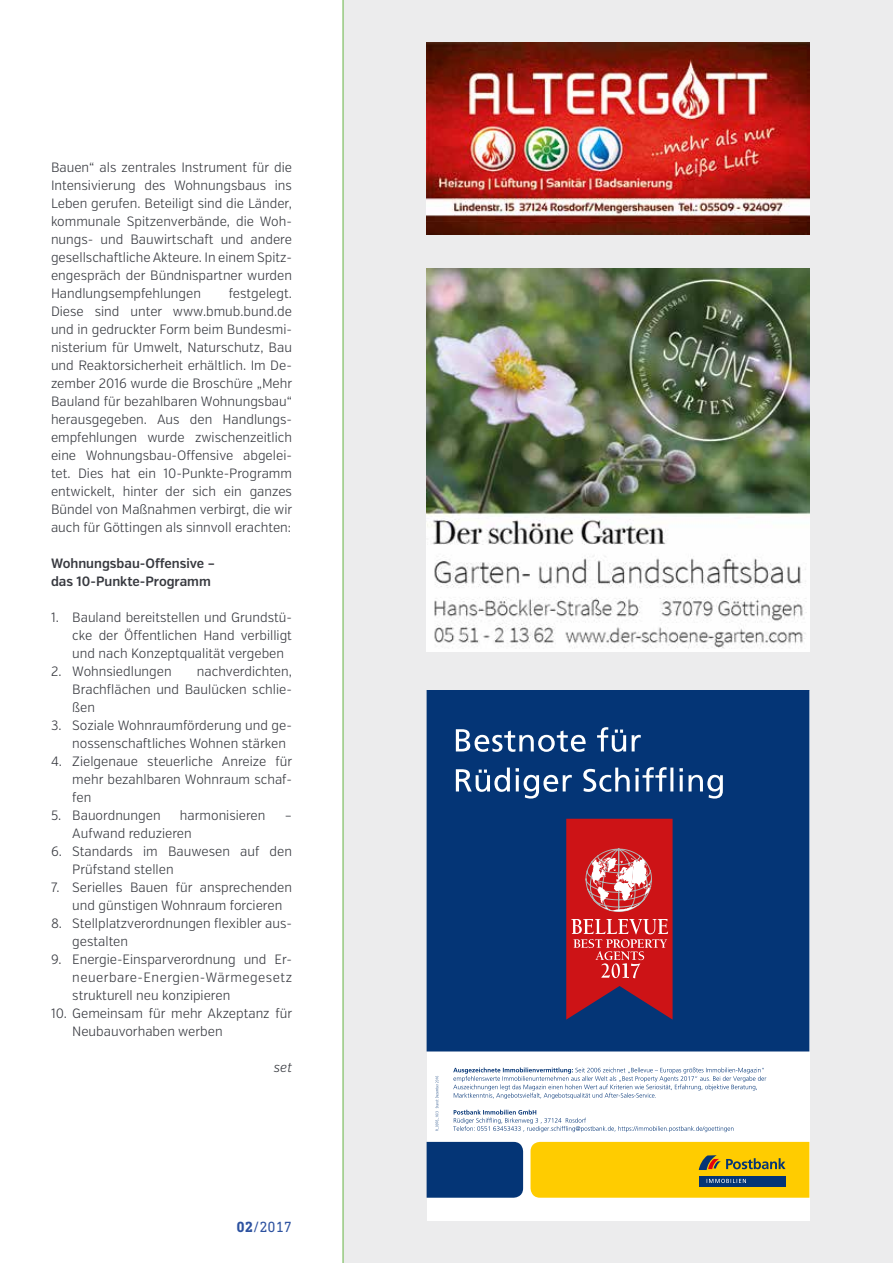
<style>
.page{position:relative;width:893px;height:1263px;background:#fff}
.page>*{position:absolute;margin:0;border:0;box-sizing:border-box;transform-origin:0 0}
.t1{font:15px "DIN Next Slab Pro";color:#2d52a0}
.t2{font:300 13.5px/18px "Verb Cond";color:#383a40;text-align:justify}
.t3{font:600 13.5px/18px "Verb Cond";color:#383a40}
.t4{font:italic 300 13.5px "Verb Cond";color:#383a40}
.s1{font-weight:700}
</style>
<div class="page">
<div style="left:343px;top:0;width:550px;height:1263px;background:#ececed"></div>
<hr style="left:343px;top:0;width:1px;height:1263px;background:#67b544">
<img style="left:427px;top:268px;width:382px;height:383px">
<img style="left:427px;top:43px;width:382px;height:191px">
<div style="left:427px;top:690px;width:382px;height:530px;background:#fff"></div>
<svg style="left:427px;top:690px;width:382px;height:508px;background:#234d86"></svg>
<svg style="left:531px;top:1142px;width:278px;height:56px;background:#e9bf0c"></svg>
<svg style="left:566px;top:819px;width:107px;height:200px;background:#bf323a"></svg>
<svg style="left:435px;top:1076px;width:4px;height:55px"></svg>
<svg style="left:456px;top:727px;width:267px;height:71px;background:#2e578d"></svg>
<svg style="left:453px;top:1067px;width:313px;height:65px"></svg>
<p class="t2" style="left:51px;top:158px;width:242px">Bauen“ als zentrales Instrument für die Intensivierung des Wohnungsbaus ins Leben gerufen. Beteiligt sind die Länder, kommunale Spitzenverbände, die Woh&shy;nungs- und Bauwirtschaft und andere gesellschaftliche Akteure. In einem Spitz&shy;engespräch der Bündnispartner wurden Handlungsempfehlungen</p>
<p class="t2" style="left:51px;top:284px;width:243px;text-indent:178px">festgelegt.<br>Diese sind unter www.bmub.bund.de und in gedruckter Form beim Bundesmi&shy;nisterium für Umwelt, Naturschutz, Bau und Reaktorsicherheit erhältlich. Im De&shy;zember 2016 wurde die Broschüre „Mehr Bauland für bezahlbaren Wohnungsbau“ herausgegeben. Aus den Handlungs&shy;empfehlungen wurde zwischenzeitlich eine Wohnungsbau-Offensive abgelei&shy;tet. Dies hat ein 10-Punkte-Programm entwickelt, hinter der sich ein ganzes Bündel von Maßnahmen verbirgt, die wir auch für Göttingen als sinnvoll erachten:</p>
<p class="t3" style="left:51px;top:554px;width:165px">Wohnungsbau-Offensive – das 10-Punkte-Programm</p>
<p class="t2" style="left:72px;top:608px;width:221px;text-indent:-21px">1. Bauland bereitstellen und Grundstü&shy;cke der Öffentlichen Hand verbilligt und nach Konzeptqualität vergeben</p>
<p class="t2" style="left:51px;top:662px;width:122px">2. Wohnsiedlungen</p>
<p class="t2" style="left:72px;top:662px;width:221px;text-indent:125px">nachverdichten, Brachflächen und Baulücken schlie&shy;ßen</p>
<p class="t2" style="left:72px;top:716px;width:221px;text-indent:-21px">3. Soziale Wohnraumförderung und ge&shy;nossenschaftliches Wohnen stärken</p>
<p class="t2" style="left:72px;top:752px;width:221px;text-indent:-21px">4. Zielgenaue steuerliche Anreize für mehr bezahlbaren Wohnraum schaf&shy;fen</p>
<p class="t2" style="left:51px;top:806px;width:111px">5. Bauordnungen</p>
<p class="t2" style="left:180px;top:806px;width:87px">harmonisieren</p>
<p class="t2" style="left:285px;top:806px;width:9px">–</p>
<p class="t2" style="left:72px;top:824px;width:121px">Aufwand reduzieren</p>
<p class="t2" style="left:72px;top:842px;width:221px;text-indent:-21px">6. Standards im Bauwesen auf den<br>Prüfstand stellen</p>
<p class="t2" style="left:72px;top:878px;width:221px;text-indent:-21px">7. Serielles Bauen für ansprechenden und günstigen Wohnraum forcieren</p>
<p class="t2" style="left:72px;top:914px;width:221px;text-indent:-21px">8. Stellplatzverordnungen flexibler aus&shy;gestalten</p>
<p class="t2" style="left:72px;top:950px;width:221px;text-indent:-21px">9. Energie-Einsparverordnung und Er&shy;neuerbare-Energien-Wärmegesetz strukturell neu konzipieren</p>
<p class="t2" style="left:72px;top:1004px;width:221px;text-indent:-21px">10. Gemeinsam für mehr Akzeptanz für<br>Neubauvorhaben werben</p>
<p class="t4" style="left:274px;top:1059px;width:20px">set</p>
<p class="t1" style="left:237px;top:1218px;width:57px"><span class="s1">02</span>/2017</p>
</div>
